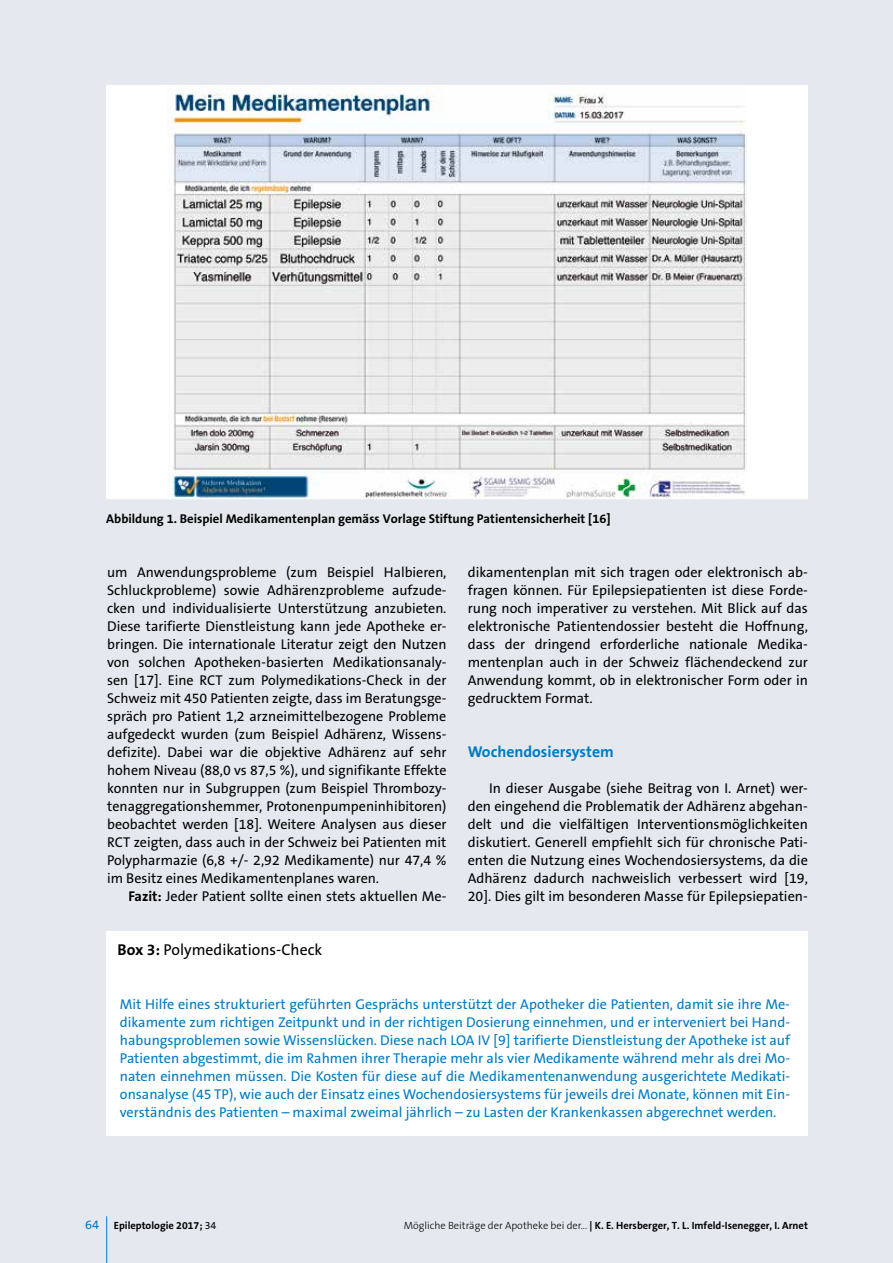
<style>
.page{position:relative;width:893px;height:1263px;background:#e5e9ef}
.page>*{position:absolute;margin:0;border:0;box-sizing:border-box;transform-origin:0 0}
.t1{font:15.75px "The Sans B W5 Plain";color:#000}
.t2{font:700 15.75px "The Sans B W7";color:#007bc2}
.t3{font:14.25px/18px "The Sans B W5 Plain";color:#000;text-align:justify}
.t4{font:14.25px/18px "The Sans B W5 Plain";color:#007bc2;text-align:justify}
.t5{font:700 12.75px "The Sans B W7";color:#000}
.t6{font:700 10.5px "The Sans B W7";color:#000}
.s1{font-family:"The Sans B W7";font-weight:700}
.s2{font-family:"The Sans B W5 Plain";font-weight:400;font-size:12.75px;color:#007bc2}
.s3{font-family:"The Sans B W5 Plain";font-weight:400}
.s4{font-family:"The Sans B W3";font-weight:300}
</style>
<div class="page">
<hr style="left:106px;top:1216px;width:1px;height:47px;background:#007bc2">
<div style="left:107px;top:85px;width:700px;height:414px;background:#fff"></div>
<img style="left:167px;top:87px;width:580px;height:410px">
<div style="left:106px;top:931px;width:702px;height:204px;background:#fff"></div>
<p class="t5" style="left:106px;top:511px;width:506px">Abbildung 1. Beispiel Medikamentenplan gemäss Vorlage Stiftung Patientensicherheit [16]</p>
<p class="t3" style="left:107px;top:564px;width:341px">um Anwendungsprobleme (zum Beispiel Halbieren, Schluckprobleme) sowie Adhärenzprobleme aufzude&shy;cken und individualisierte Unterstützung anzubieten.<br>Diese tarifierte Dienstleistung kann jede Apotheke er&shy;bringen. Die internationale Literatur zeigt den Nutzen von solchen Apotheken-basierten Medikationsanaly&shy;sen [17]. Eine RCT zum Polymedikations-Check in der Schweiz mit 450 Patienten zeigte, dass im Beratungsge&shy;spräch pro Patient 1,2 arzneimittelbezogene Probleme aufgedeckt wurden (zum Beispiel Adhärenz, Wissens&shy;defizite). Dabei war die objektive Adhärenz auf sehr hohem Niveau (88,0 vs 87,5 %), und signifikante Effekte konnten nur in Subgruppen (zum Beispiel Thrombozy&shy;tenaggregationshemmer, Protonenpumpeninhibitoren) beobachtet werden [18]. Weitere Analysen aus dieser RCT zeigten, dass auch in der Schweiz bei Patienten mit Polypharmazie (6,8 +/- 2,92 Medikamente) nur 47,4 % im Besitz eines Medikamentenplanes waren.</p>
<p class="t3" style="left:128px;top:888px;width:320px"><span class="s1">Fazit:</span> Jeder Patient sollte einen stets aktuellen Me-</p>
<p class="t3" style="left:468px;top:564px;width:342px">dikamentenplan mit sich tragen oder elektronisch ab&shy;fragen können. Für Epilepsiepatienten ist diese Forde&shy;rung noch imperativer zu verstehen. Mit Blick auf das elektronische Patientendossier besteht die Hoffnung, dass der dringend erforderliche nationale Medika&shy;mentenplan auch in der Schweiz flächendeckend zur Anwendung kommt, ob in elektronischer Form oder in gedrucktem Format.</p>
<p class="t2" style="left:468px;top:742px;width:148px">Wochendosiersystem</p>
<p class="t3" style="left:468px;top:780px;width:342px;text-indent:21px">In dieser Ausgabe (siehe Beitrag von I. Arnet) wer&shy;den eingehend die Problematik der Adhärenz abgehan&shy;delt und die vielfältigen Interventionsmöglichkeiten diskutiert. Generell empfiehlt sich für chronische Pati&shy;enten die Nutzung eines Wochendosiersystems, da die Adhärenz dadurch nachweislich verbessert wird [19, 20]. Dies gilt im besonderen Masse für Epilepsiepatien-</p>
<p class="t1" style="left:118px;top:940px;width:206px"><span class="s1">Box 3:</span> Polymedikations-Check</p>
<p class="t4" style="left:120px;top:996px;width:672px">Mit Hilfe eines strukturiert geführten Gesprächs unterstützt der Apotheker die Patienten, damit sie ihre Me&shy;dikamente zum richtigen Zeitpunkt und in der richtigen Dosierung einnehmen, und er interveniert bei Hand&shy;habungsproblemen sowie Wissenslücken. Diese nach LOA IV [9] tarifierte Dienstleistung der Apotheke ist auf Patienten abgestimmt, die im Rahmen ihrer Therapie mehr als vier Medikamente während mehr als drei Mo&shy;naten einnehmen müssen. Die Kosten für diese auf die Medikamentenanwendung ausgerichtete Medikati&shy;onsanalyse (45 TP), wie auch der Einsatz eines Wochendosiersystems für jeweils drei Monate, können mit Ein&shy;verständnis des Patienten – maximal zweimal jährlich – zu Lasten der Krankenkassen abgerechnet werden.</p>
<p class="t6" style="left:85px;top:1218px;width:133px"><span class="s2">64</span> Epileptologie 2017; <span class="s3">34</span></p>
<p class="t6" style="left:404px;top:1218px;width:406px"><span class="s4">Mögliche Beiträge der Apotheke bei der...</span> | K. E. Hersberger, T. L. Imfeld-Isenegger, I. Arnet</p>
</div>
